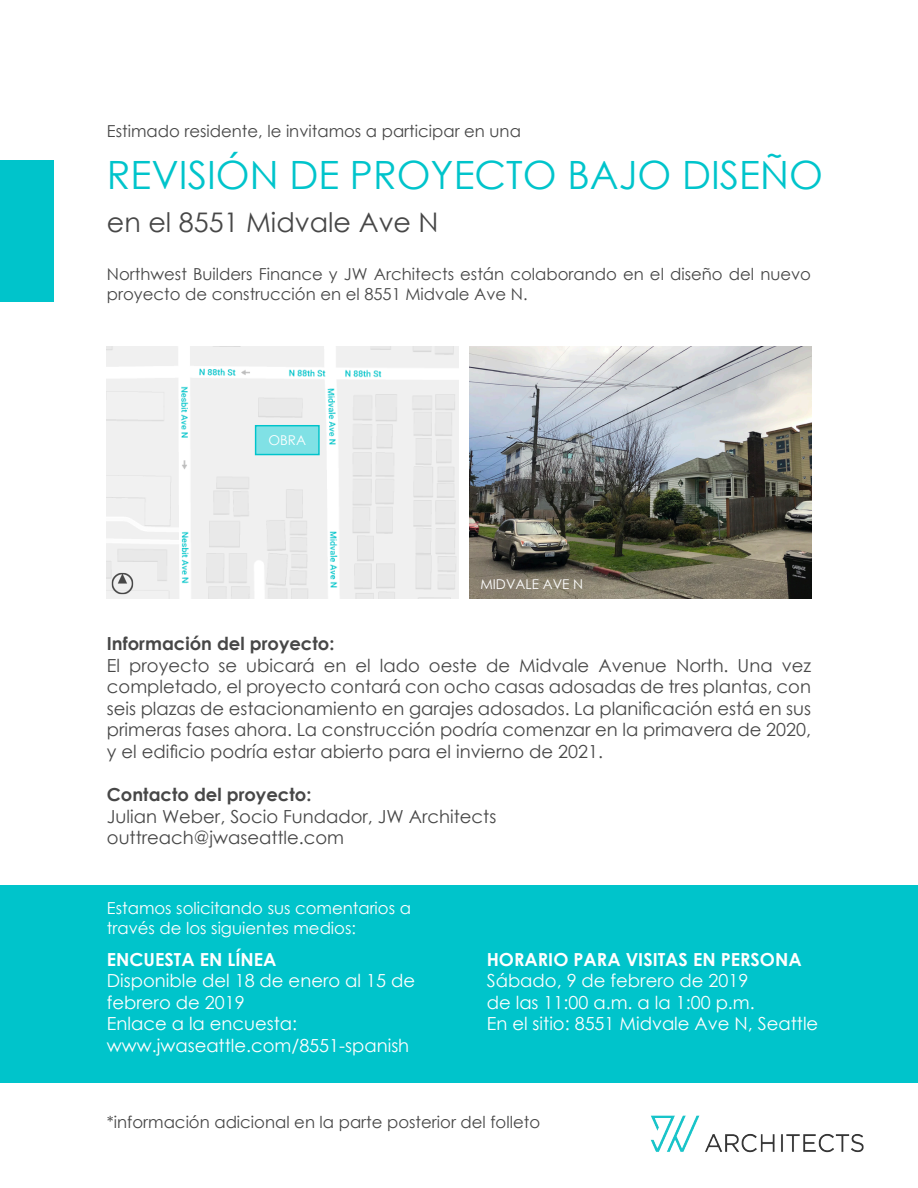
<style>
.page{position:relative;width:918px;height:1188px;background:#fff}
.page>*{position:absolute;margin:0;border:0;box-sizing:border-box;transform-origin:0 0}
.t1{font:39px "Century Gothic";color:#00c4cb}
.t2{font:27px "Century Gothic";color:#474747}
.t3{font:18px/21.6px "Century Gothic";color:#474747;text-align:justify}
.t4{font:18px/21.6px "Century Gothic";color:#fff}
.t5{font:700 18px "Century Gothic";color:#474747}
.t6{font:700 18px "Century Gothic";color:#fff}
.t7{font:16.5px/19.8px "Century Gothic";color:#474747}
.t8{font:16.5px/19.8px "Century Gothic";color:#fff}
.t9{font:13.5px "Century Gothic";color:#fff}
</style>
<div class="page">
<div style="left:0;top:886px;width:918px;height:197px;background:#00c4cb"></div>
<div style="left:0;top:160px;width:54px;height:142px;background:#00c4cb"></div>
<img style="left:650px;top:1116px;width:214px;height:36px">
<img style="left:107px;top:347px;width:352px;height:251px">
<div style="left:255px;top:425px;width:65px;height:30px;background:#80e1e5;border:1px solid #00c4cb"></div>
<img style="left:111px;top:572px;width:23px;height:23px">
<img style="left:469px;top:347px;width:342px;height:251px">
<p class="t7" style="left:107px;top:121px;width:416px">Estimado residente, le invitamos a participar en una</p>
<p class="t1" style="left:107px;top:148px;width:718px">REVISIÓN DE PROYECTO BAJO DISEÑO</p>
<p class="t2" style="left:107px;top:204px;width:333px">en el 8551 Midvale Ave N</p>
<p class="t7" style="left:107px;top:264px;width:706px">Northwest Builders Finance y JW Architects están colaborando en el diseño del nuevo proyecto de construcción en el 8551 Midvale Ave N.</p>
<p class="t9" style="left:268px;top:431px;width:39px">OBRA</p>
<p class="t9" style="left:481px;top:574px;width:104px">MIDVALE AVE N</p>
<p class="t5" style="left:107px;top:630px;width:229px">Información del proyecto:</p>
<p class="t3" style="left:107px;top:654px;width:706px">El proyecto se ubicará en el lado oeste de Midvale Avenue North. Una vez completado, el proyecto contará con ocho casas adosadas de tres plantas, con seis plazas de estacionamiento en garajes adosados. La planificación está en sus primeras fases ahora. La construcción podría comenzar en la primavera de 2020, y el edificio podría estar abierto para el invierno de 2021.</p>
<p class="t5" style="left:107px;top:781px;width:206px">Contacto del proyecto:</p>
<p class="t3" style="left:107px;top:805px;width:391px">Julian Weber, Socio Fundador, JW Architects</p>
<p class="t3" style="left:107px;top:827px;width:239px">outtreach@jwaseattle.com</p>
<p class="t8" style="left:107px;top:898px;width:306px">Estamos solicitando sus comentarios a través de los siguientes medios:</p>
<p class="t6" style="left:107px;top:945px;width:171px">ENCUESTA EN LÍNEA</p>
<p class="t4" style="left:107px;top:970px;width:310px">Disponible del 18 de enero al 15 de febrero de 2019</p>
<p class="t4" style="left:107px;top:1013px;width:192px">Enlace a la encuesta:</p>
<p class="t4" style="left:107px;top:1034px;width:304px">www.jwaseattle.com/8551-spanish</p>
<p class="t6" style="left:487px;top:945px;width:316px">HORARIO PARA VISITAS EN PERSONA</p>
<p class="t4" style="left:487px;top:970px;width:263px">Sábado, 9 de febrero de 2019</p>
<p class="t4" style="left:487px;top:991px;width:270px">de las 11:00 a.m. a la 1:00 p.m.</p>
<p class="t4" style="left:487px;top:1013px;width:333px">En el sitio: 8551 Midvale Ave N, Seattle</p>
<p class="t7" style="left:107px;top:1112px;width:435px">*información adicional en la parte posterior del folleto</p>
</div>
